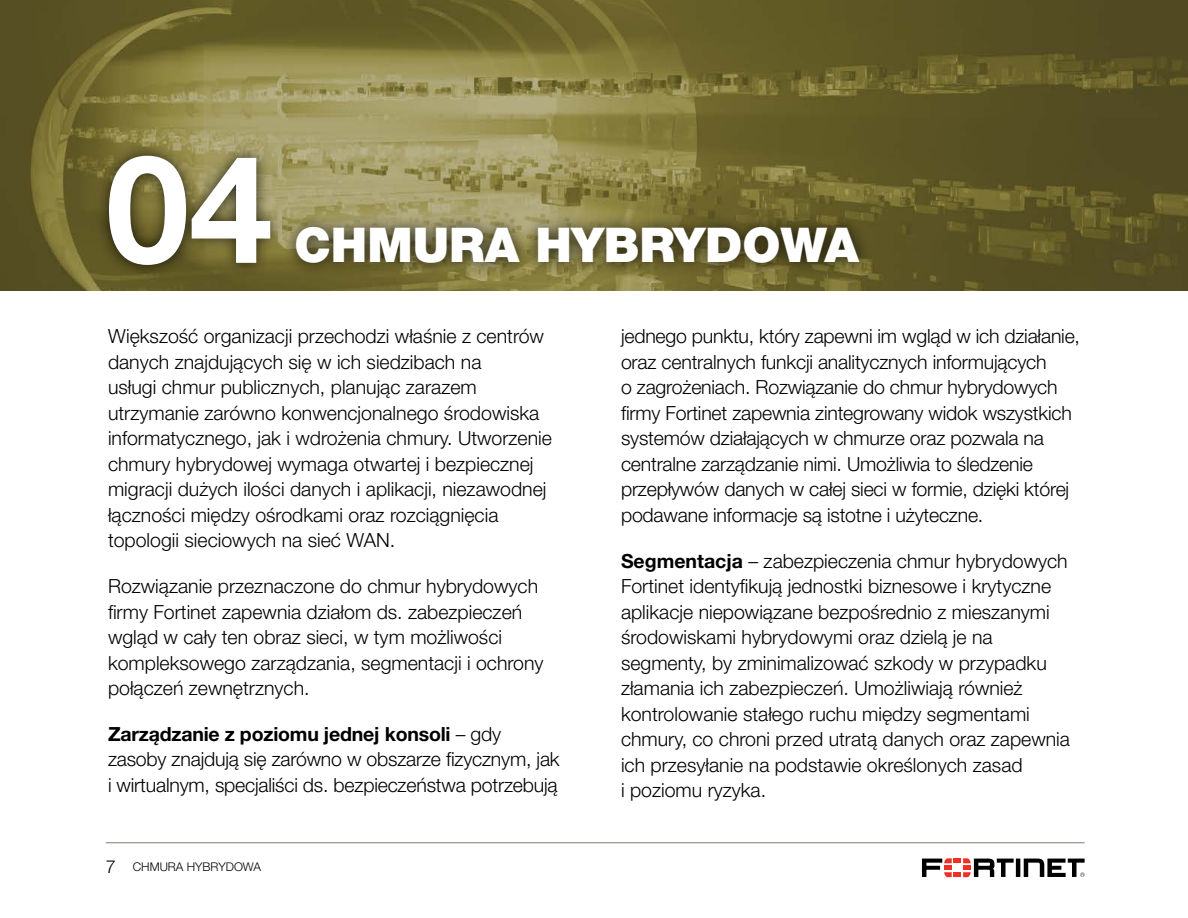
<style>
.page{position:relative;width:1188px;height:918px;background:#fff}
.page>*{position:absolute;margin:0;border:0;box-sizing:border-box;transform-origin:0 0}
.t1{font:700 150px "Helvetica Neue LT Pro";color:#fff}
.t2{font:900 48px "Helvetica Neue LT Pro";color:#fff}
.t3{font:300 19.5px/25.5px "Helvetica Neue LT Pro";color:#000}
.t4{font:300 12px "Helvetica Neue LT Pro";color:#000}
.s1{font-weight:700}
.s2{font-size:18px}
</style>
<div class="page">
<img style="left:0;top:0;width:1188px;height:291px">
<div style="left:95px;top:142px;width:189px;height:138px;background:#000;opacity:.75"></div>
<div style="left:282px;top:213px;width:590px;height:64px;background:#000;opacity:.75"></div>
<svg style="left:922px;top:858px;width:163px;height:19px"></svg>
<hr style="left:106px;top:842px;width:979px;height:1px;background:#7c7e74">
<h1 class="t1" style="left:106px;top:117px;width:168px">04</h1>
<h2 class="t2" style="left:295px;top:216px;width:566px">CHMURA HYBRYDOWA</h2>
<p class="t3" style="left:108px;top:323px;width:445px">Większość organizacji przechodzi właśnie z centrów danych znajdujących się w ich siedzibach na<br>usługi chmur publicznych, planując zarazem utrzymanie zarówno konwencjonalnego środowiska informatycznego, jak i wdrożenia chmury. Utworzenie chmury hybrydowej wymaga otwartej i bezpiecznej migracji dużych ilości danych i aplikacji, niezawodnej łączności między ośrodkami oraz rozciągnięcia topologii sieciowych na sieć WAN.</p>
<p class="t3" style="left:108px;top:573px;width:437px">Rozwiązanie przeznaczone do chmur hybrydowych firmy Fortinet zapewnia działom ds. zabezpieczeń wgląd w cały ten obraz sieci, w tym możliwości kompleksowego zarządzania, segmentacji i ochrony połączeń zewnętrznych.</p>
<p class="t3" style="left:108px;top:721px;width:453px"><span class="s1">Zarządzanie z poziomu jednej konsoli</span> – gdy zasoby znajdują się zarówno w obszarze fizycznym, jak i wirtualnym, specjaliści ds. bezpieczeństwa potrzebują</p>
<p class="t4" style="left:106px;top:860px;width:157px"><span class="s2">7</span> CHMURA HYBRYDOWA</p>
<p class="t3" style="left:621px;top:323px;width:461px">jednego punktu, który zapewni im wgląd w ich działanie, oraz centralnych funkcji analitycznych informujących<br>o zagrożeniach. Rozwiązanie do chmur hybrydowych firmy Fortinet zapewnia zintegrowany widok wszystkich systemów działających w chmurze oraz pozwala na centralne zarządzanie nimi. Umożliwia to śledzenie przepływów danych w całej sieci w formie, dzięki której podawane informacje są istotne i użyteczne.</p>
<p class="t3" style="left:621px;top:548px;width:451px"><span class="s1">Segmentacja</span> – zabezpieczenia chmur hybrydowych Fortinet identyfikują jednostki biznesowe i krytyczne aplikacje niepowiązane bezpośrednio z mieszanymi środowiskami hybrydowymi oraz dzielą je na segmenty, by zminimalizować szkody w przypadku złamania ich zabezpieczeń. Umożliwiają również kontrolowanie stałego ruchu między segmentami chmury, co chroni przed utratą danych oraz zapewnia ich przesyłanie na podstawie określonych zasad<br>i poziomu ryzyka.</p>
</div>
